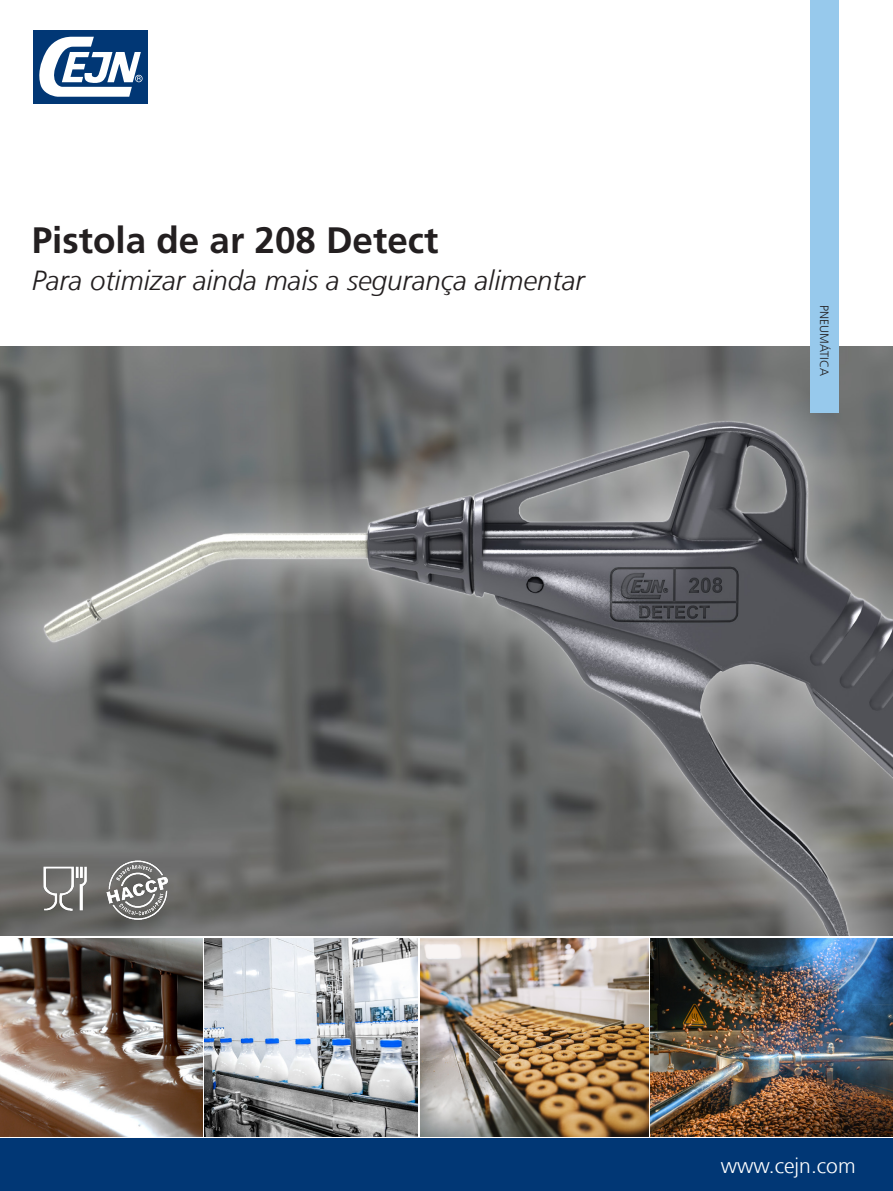
<style>
.page{position:relative;width:893px;height:1191px;background:#fff}
.page>*{position:absolute;margin:0;border:0;box-sizing:border-box;transform-origin:0 0}
.t1{font:700 36.75px "Frutiger LT Com";color:#231f20}
.t2{font:italic 300 27.6px "Frutiger LT Com";color:#231f20}
.t3{font:300 21.15px "Frutiger LT Com";color:#fff}
.striperubrik{font:300 12px "Frutiger LT Com";color:#231f20}
</style>
<div class="page">
<div style="left:0;top:1138px;width:893px;height:53px;background:#013775"></div>
<div style="left:32px;top:29px;width:116px;height:76px;background:#013775"></div>
<svg style="left:39px;top:37px;width:102px;height:60px"></svg>
<img style="left:0;top:346px;width:893px;height:589px">
<div style="left:811px;top:0;width:28px;height:413px;background:#97c9ec"></div>
<img style="left:0;top:938px;width:202px;height:199px">
<img style="left:205px;top:939px;width:213px;height:198px">
<img style="left:420px;top:939px;width:473px;height:198px">
<img style="left:650px;top:939px;width:243px;height:197px">
<img style="left:20px;top:863px;width:77px;height:48px">
<img style="left:97px;top:848px;width:83px;height:77px">
<p class="t1" style="left:32px;top:219px;width:408px">Pistola de ar 208 Detect</p>
<p class="t2" style="left:32px;top:264px;width:554px">Para otimizar ainda mais a segurança alimentar</p>
<p class="striperubrik" style="left:831px;top:305px;width:72px;rotate:90deg">PNEUMÁTICA</p>
<p class="t3" style="left:721px;top:1153px;width:136px">www.cejn.com</p>
</div>
